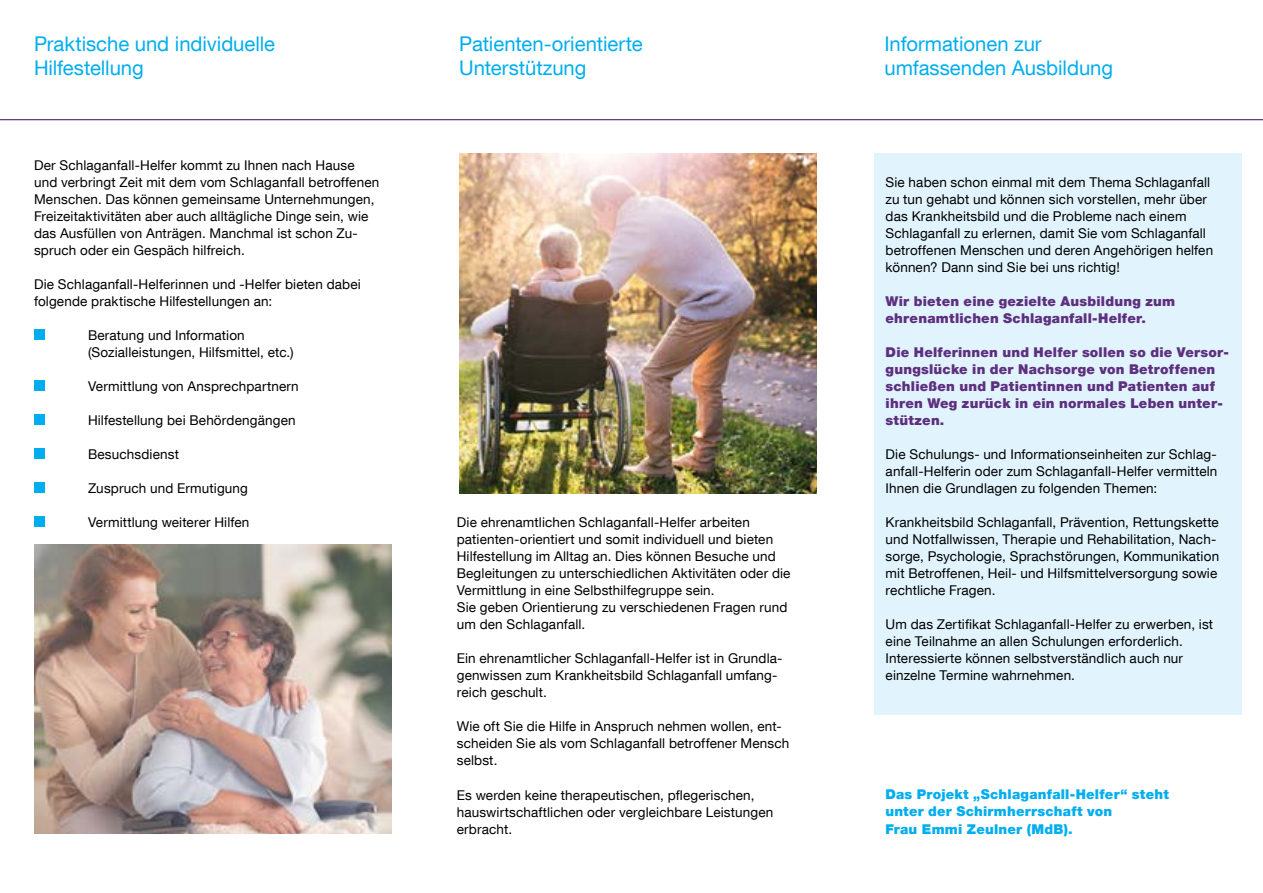
<style>
.page{position:relative;width:1263px;height:893px;background:#fff}
.page>*{position:absolute;margin:0;border:0;box-sizing:border-box;transform-origin:0 0}
.t1{font:20.25px/24.3px "Helvetica Neue LT Com";letter-spacing:-.005em;color:#00aeef}
.t2{font:13.5px/17px "Helvetica Neue LT Com";letter-spacing:.01em;color:#000}
.t3{font:900 13.5px/17px "Helvetica Neue LT Com";letter-spacing:.015em;color:#5e2f7e}
.t4{font:900 13.5px/17px "Helvetica Neue LT Com";letter-spacing:.015em;color:#00aeef}
</style>
<div class="page">
<hr style="left:0;top:119px;width:1263px;height:1px;background:#5e2f7e">
<div style="left:874px;top:153px;width:368px;height:561px;background:#e1f4fd"></div>
<div style="left:34px;top:329px;width:11px;height:11px;background:#00aeef"></div>
<div style="left:34px;top:381px;width:11px;height:10px;background:#00aeef"></div>
<div style="left:34px;top:415px;width:11px;height:10px;background:#00aeef"></div>
<div style="left:34px;top:449px;width:11px;height:10px;background:#00aeef"></div>
<div style="left:34px;top:483px;width:11px;height:10px;background:#00aeef"></div>
<div style="left:34px;top:517px;width:11px;height:10px;background:#00aeef"></div>
<img style="left:459px;top:153px;width:357px;height:340px">
<img style="left:34px;top:544px;width:357px;height:289px">
<h1 class="t1" style="left:34px;top:31px;width:243px">Praktische und individuelle<br>Hilfestellung</h1>
<p class="t2" style="left:34px;top:157px;width:347px">Der Schlaganfall-Helfer kommt zu Ihnen nach Hause und verbringt Zeit mit dem vom Schlaganfall betroffenen Menschen. Das können gemeinsame Unternehmungen, Freizeitaktivitäten aber auch alltägliche Dinge sein, wie das Ausfüllen von Anträgen. Manchmal ist schon Zu&shy;spruch oder ein Gespäch hilfreich.</p>
<p class="t2" style="left:34px;top:276px;width:328px">Die Schlaganfall-Helferinnen und -Helfer bieten dabei folgende praktische Hilfestellungen an:</p>
<p class="t2" style="left:88px;top:327px;width:207px">Beratung und Information (Sozialleistungen, Hilfsmittel, etc.)</p>
<p class="t2" style="left:88px;top:378px;width:212px">Vermittlung von Ansprechpartnern</p>
<p class="t2" style="left:88px;top:412px;width:209px">Hilfestellung bei Behördengängen</p>
<p class="t2" style="left:88px;top:446px;width:92px">Besuchsdienst</p>
<p class="t2" style="left:88px;top:480px;width:161px">Zuspruch und Ermutigung</p>
<p class="t2" style="left:88px;top:514px;width:163px">Vermittlung weiterer Hilfen</p>
<h1 class="t1" style="left:459px;top:31px;width:185px">Patienten-orientierte<br>Unterstützung</h1>
<p class="t2" style="left:457px;top:514px;width:335px">Die ehrenamtlichen Schlaganfall-Helfer arbeiten patienten-orientiert und somit individuell und bieten Hilfestellung im Alltag an. Dies können Besuche und Begleitungen zu unterschiedlichen Aktivitäten oder die Vermittlung in eine Selbsthilfegruppe sein.<br>Sie geben Orientierung zu verschiedenen Fragen rund um den Schlaganfall.</p>
<p class="t2" style="left:457px;top:650px;width:327px">Ein ehrenamtlicher Schlaganfall-Helfer ist in Grundla&shy;genwissen zum Krankheitsbild Schlaganfall umfang&shy;reich geschult.</p>
<p class="t2" style="left:457px;top:718px;width:334px">Wie oft Sie die Hilfe in Anspruch nehmen wollen, ent&shy;scheiden Sie als vom Schlaganfall betroffener Mensch selbst.</p>
<p class="t2" style="left:457px;top:786px;width:318px">Es werden keine therapeutischen, pflegerischen, hauswirtschaftlichen oder vergleichbare Leistungen erbracht.</p>
<h1 class="t1" style="left:884px;top:31px;width:230px">Informationen zur umfassenden Ausbildung</h1>
<p class="t2" style="left:885px;top:173px;width:329px">Sie haben schon einmal mit dem Thema Schlaganfall zu tun gehabt und können sich vorstellen, mehr über das Krankheitsbild und die Probleme nach einem Schlaganfall zu erlernen, damit Sie vom Schlaganfall betroffenen Menschen und deren Angehörigen helfen können? Dann sind Sie bei uns richtig!</p>
<p class="t3" style="left:885px;top:293px;width:291px">Wir bieten eine gezielte Ausbildung zum ehrenamtlichen Schlaganfall-Helfer.</p>
<p class="t3" style="left:885px;top:344px;width:345px">Die Helferinnen und Helfer sollen so die Versor&shy;gungslücke in der Nachsorge von Betroffenen schließen und Patientinnen und Patienten auf ihren Weg zurück in ein normales Leben unter&shy;stützen.</p>
<p class="t2" style="left:885px;top:446px;width:333px;text-align:justify">Die Schulungs- und Informationseinheiten zur Schlag&shy;anfall-Helferin oder zum Schlaganfall-Helfer vermitteln Ihnen die Grundlagen zu folgenden Themen:</p>
<p class="t2" style="left:885px;top:514px;width:335px">Krankheitsbild Schlaganfall, Prävention, Rettungskette und Notfallwissen, Therapie und Rehabilitation, Nach&shy;sorge, Psychologie, Sprachstörungen, Kommunikation mit Betroffenen, Heil- und Hilfsmittelversorgung sowie rechtliche Fragen.</p>
<p class="t2" style="left:885px;top:616px;width:329px">Um das Zertifikat Schlaganfall-Helfer zu erwerben, ist eine Teilnahme an allen Schulungen erforderlich.<br>Interessierte können selbstverständlich auch nur einzelne Termine wahrnehmen.</p>
<p class="t4" style="left:885px;top:786px;width:285px">Das Projekt „Schlaganfall-Helfer“ steht unter der Schirmherrschaft von<br>Frau Emmi Zeulner (MdB).</p>
</div>
